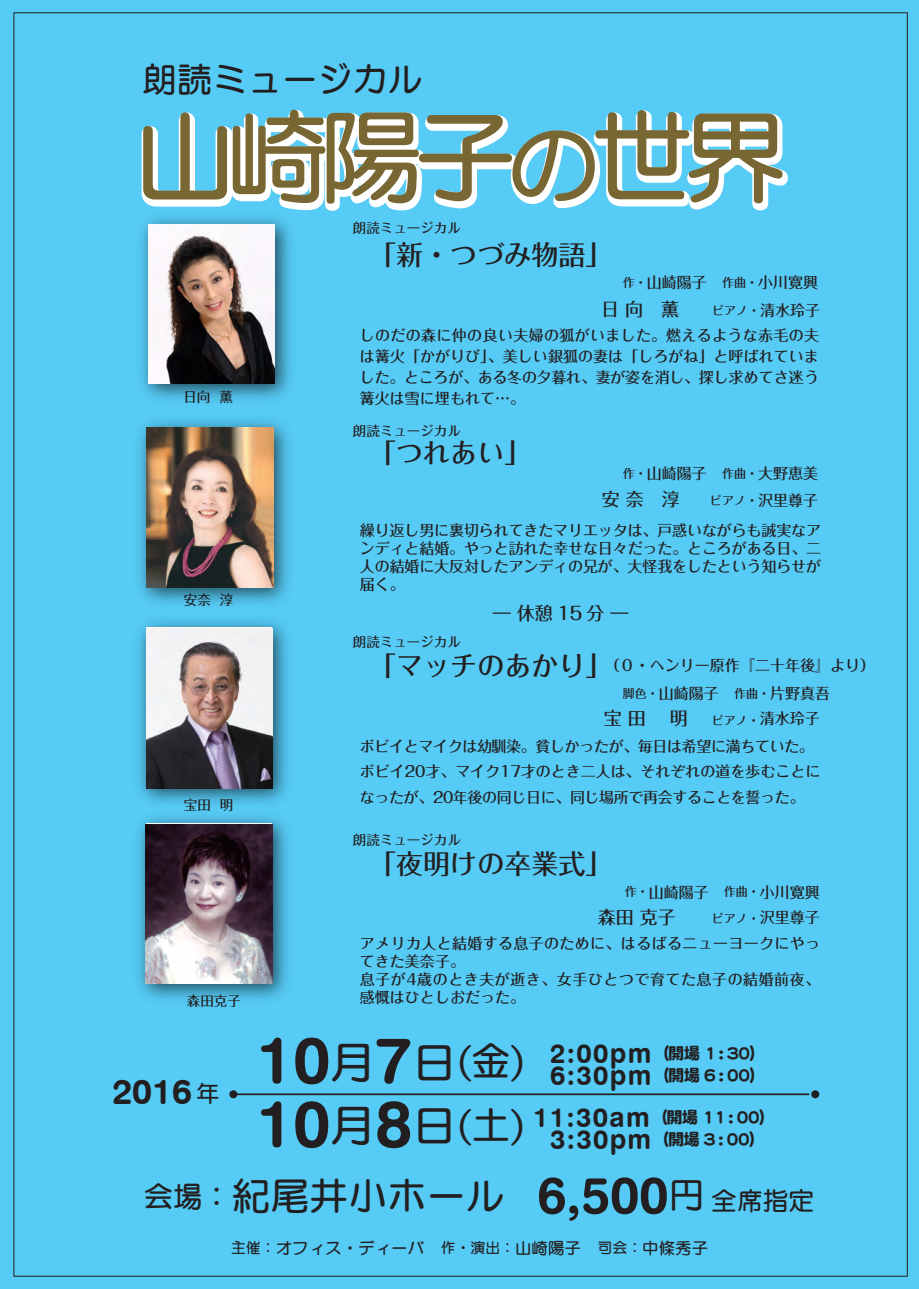
<style>
.page{position:relative;width:919px;height:1289px;background:#fff}
.page>*{position:absolute;margin:0;border:0;box-sizing:border-box;transform-origin:0 0}
.t1{font:103.65px "RFP Sirius Bd 90 pv RKSJ H";letter-spacing:-.1em;color:#786633}
.t2{font:65.1px/63.8px "Swiss 721 BT Bold Rounded";color:#231f20}
.t3{font:39px "RFP Sirius Bd 90 pv RKSJ H";color:#231f20}
.t4{font:35.1px "RFP Sirius Bd 90 pv RKSJ H";color:#231f20}
.t5{font:35.1px "Swiss 721 BT Bold Rounded";color:#231f20}
.t6{font:500 27px "Folk Pro";color:#231f20}
.t7{font:500 18px "Folk Pro";color:#231f20}
.t8{font:16.5px "RFP Sirius Bd 90 pv RKSJ H";color:#231f20}
.t9{font:16.2px/22.5px "DF Maru Gothic SB WINP RKSJ H";letter-spacing:-.05em;color:#231f20}
.t10{font:500 15px/18px "Folk Pro";color:#231f20;text-align:justify}
.t11{font:500 15px/25.5px "Folk Pro";letter-spacing:-.025em;color:#231f20}
.t12{font:500 15px/18px "Folk Pro";letter-spacing:.025em;color:#231f20}
.t13{font:500 13.5px "Folk Pro";color:#231f20}
.t14{font:500 12px "Folk Pro";color:#231f20}
.s1{font-size:93.15px}
.s2{font-family:"RFP Sirius Bd 90 pv RKSJ H";font-size:23.4px}
.s3{font-size:12px}
.s4{font-size:15px}
.s5{font-size:27px}
.s6{font-family:"RFP Sirius Bd 90 pv RKSJ H";font-size:45px}
.s7{font-family:"RFP Sirius Bd 90 pv RKSJ H";font-size:39px}
.s8{font-family:"Swiss 721 BT Bold Rounded";font-size:27px}
.s9{font-size:29.25px}
.s10{font-family:"Swiss 721 BT Bold Rounded";font-size:51.3px}
.s11{font-size:36.3px}
.s12{font-size:25.8px}
.s13{font-size:14.85px}
</style>
<div class="page">
<div style="left:0;top:0;width:918px;height:1288px;background:#56cbf5"></div>
<img style="left:138px;top:620px;width:150px;height:184px">
<img style="left:138px;top:816px;width:150px;height:184px">
<img style="left:146px;top:824px;width:126px;height:159px">
<svg style="left:141px;top:109px;width:647px;height:102px"></svg>
<hr style="left:232px;top:1093px;width:577px;height:2px;background:#231f20">
<div style="left:229px;top:1090px;width:8px;height:8px;background:#231f20;border-radius:50%"></div>
<div style="left:811px;top:1090px;width:8px;height:8px;background:#231f20;border-radius:50%"></div>
<img style="left:139px;top:420px;width:150px;height:184px">
<img style="left:146px;top:427px;width:127px;height:160px">
<img style="left:146px;top:628px;width:127px;height:160px">
<img style="left:141px;top:206px;width:160px;height:194px">
<img style="left:148px;top:224px;width:126px;height:159px">
<h3 class="t4" style="left:142px;top:61px;width:282px">朗読ミュージカル</h3>
<h1 class="t1" style="left:133px;top:105px;width:655px">山崎陽子<span class="s1">の</span>世界</h1>
<p class="t13" style="left:353px;top:216px;width:109px">朗読ミュージカル</p>
<p class="t13" style="left:183px;top:385px;width:51px">日向 薫</p>
<p class="t13" style="left:184px;top:588px;width:51px">安奈 淳</p>
<p class="t13" style="left:184px;top:793px;width:51px">宝田 明</p>
<p class="t13" style="left:187px;top:989px;width:55px">森田克子</p>
<h3 class="t5" style="left:112px;top:1069px;width:109px">2016 <span class="s2">年</span></h3>
<h3 class="t6" style="left:369px;top:232px;width:244px">「新・つづみ物語」</h3>
<p class="t10" style="left:623px;top:271px;width:196px"><span class="s3">作・</span>山崎陽子　<span class="s3">作曲・</span>小川寛興</p>
<p class="t7" style="left:601px;top:294px;width:79px">日 向 薫</p>
<p class="t14" style="left:712px;top:300px;width:110px">ピアノ・<span class="s4">清水玲子</span></p>
<p class="t10" style="left:360px;top:322px;width:460px;line-height:21px">しのだの森に仲の良い夫婦の狐がいました。燃えるような赤毛の夫は篝火「かがりび」、美しい銀狐の妻は「しろがね」と呼ばれていました。ところが、ある冬の夕暮れ、妻が姿を消し、探し求めてさ迷う篝火は雪に埋もれて…。</p>
<p class="t13" style="left:353px;top:419px;width:109px">朗読ミュージカル</p>
<h3 class="t6" style="left:369px;top:429px;width:163px">「つれあい」</h3>
<p class="t10" style="left:623px;top:462px;width:196px"><span class="s3">作・</span>山崎陽子　<span class="s3">作曲・</span>大野恵美</p>
<p class="t7" style="left:602px;top:484px;width:217px">安 奈 淳 　 <span class="s3">ピアノ・</span><span class="s4">沢里尊子</span></p>
<p class="t10" style="left:360px;top:519px;width:462px">繰り返し男に裏切られてきたマリエッタは、戸惑いながらも誠実なアンディと結婚。やっと訪れた幸せな日々だった。ところがある日、二人の結婚に大反対したアンディの兄が、大怪我をしたという知らせが届く。</p>
<p class="t13" style="left:353px;top:630px;width:109px">朗読ミュージカル</p>
<p class="t7" style="left:493px;top:598px;width:137px">― 休憩 15 分 ―</p>
<p class="t10" style="left:369px;top:654px;width:507px"><span class="s5">「マッチのあかり」</span>（０・ヘンリー原作『二十年後』より）</p>
<p class="t10" style="left:623px;top:682px;width:209px"><span class="s3">脚色・</span>山崎陽子　<span class="s3">作曲・</span>片野真吾</p>
<p class="t7" style="left:603px;top:703px;width:43px">宝 田</p>
<p class="t7" style="left:669px;top:703px;width:19px">明</p>
<p class="t14" style="left:711px;top:709px;width:110px">ピアノ・<span class="s4">清水玲子</span></p>
<p class="t11" style="left:360px;top:731px;width:462px">ボビイとマイクは幼馴染。貧しかったが、毎日は希望に満ちていた。ボビイ20才、マイク17才のとき二人は、それぞれの道を歩むことになったが、20年後の同じ日に、同じ場所で再会することを誓った。</p>
<p class="t13" style="left:353px;top:828px;width:109px">朗読ミュージカル</p>
<h3 class="t6" style="left:369px;top:841px;width:244px">「夜明けの卒業式」</h3>
<p class="t10" style="left:624px;top:880px;width:196px"><span class="s3">作・</span>山崎陽子　<span class="s3">作曲・</span>小川寛興</p>
<p class="t7" style="left:597px;top:902px;width:223px">森田 克子 　 <span class="s3">ピアノ・</span><span class="s4">沢里尊子</span></p>
<p class="t12" style="left:360px;top:932px;width:462px">アメリカ人と結婚する息子のために、はるばるニューヨークにやってきた美奈子。<br>息子が4歳のとき夫が逝き、女手ひとつで育てた息子の結婚前夜、感慨はひとしおだった。</p>
<h2 class="t2" style="left:256px;top:1026px;width:270px">10<span class="s6">月</span>7<span class="s6">日</span><span class="s7">(金)<br></span>10<span class="s6">月</span>8<span class="s6">日</span><span class="s7">(土)</span></h2>
<p class="t9" style="left:550px;top:1041px;width:217px"><span class="s8">2:00pm</span>（開場 1: 30）<br><span class="s8">6:30pm</span>（開場 6: 00）</p>
<p class="t9" style="left:533px;top:1105px;width:244px;text-align:center"><span class="s8">11:30am</span>（開場 11: 00）<br><span class="s8">3:30pm</span>（開場 3: 00）</p>
<h3 class="t3" style="left:144px;top:1176px;width:672px"><span class="s9">会場：</span>紀尾井小ホール <span class="s10">6,500</span><span class="s11">円</span><span class="s12">全席指定</span></h3>
<p class="t8" style="left:231px;top:1239px;width:478px"><span class="s13">主催：</span>オフィス・ディーバ　<span class="s13">作・演出：</span>山崎陽子　<span class="s13">司会：</span>中條秀子</p>
</div>
